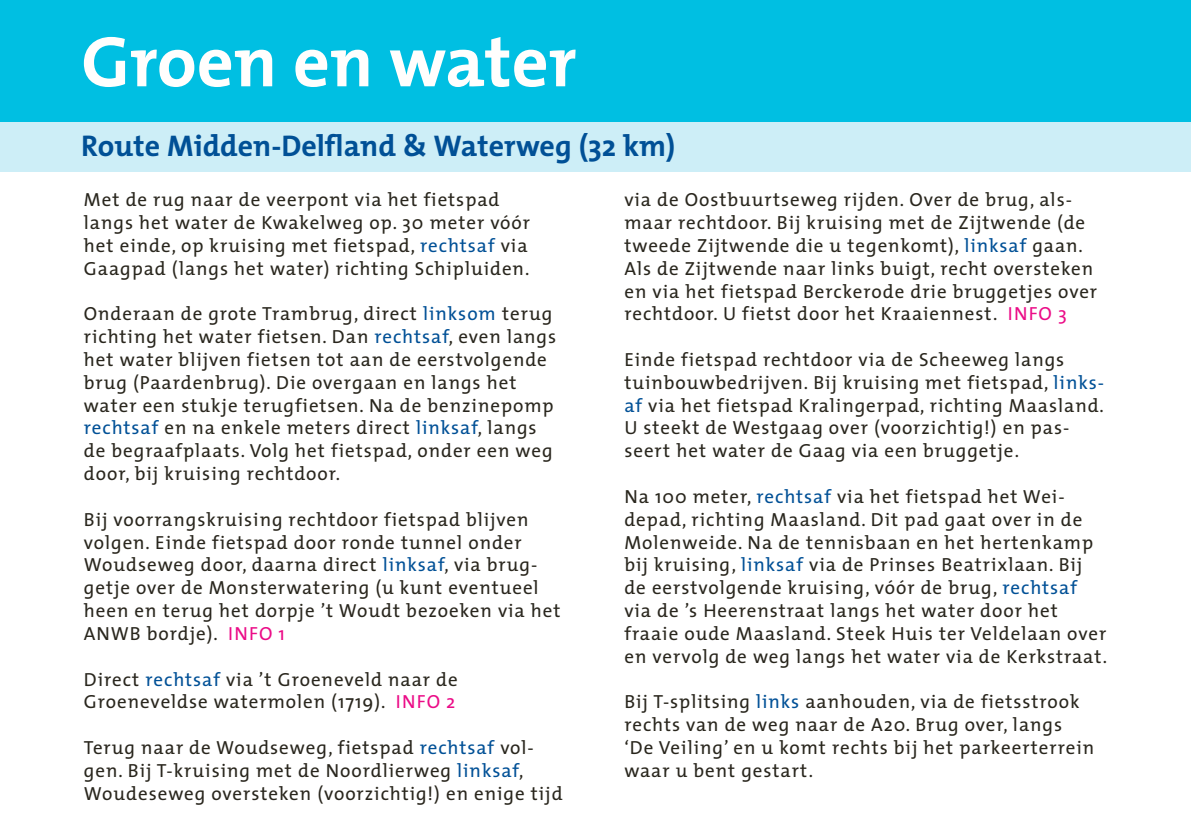
<style>
.page{position:relative;width:1191px;height:840px;background:#fff}
.page>*{position:absolute;margin:0;border:0;box-sizing:border-box;transform-origin:0 0}
.t1{font:700 72px "The Mix";color:#fffefd}
.t2{font:700 30px "The Mix";color:#005096}
.t3{font:19px/22.8px "The Mix";letter-spacing:.05em;color:#29261d}
.s1{color:#005096}
.s2{color:#eb0c87}
</style>
<div class="page">
<div style="left:0;top:0;width:1191px;height:122px;background:#00bfe2"></div>
<div style="left:0;top:122px;width:1191px;height:50px;background:#cdeef7"></div>
<h1 class="t1" style="left:81px;top:2px;width:497px">Groen en water</h1>
<h2 class="t2" style="left:81px;top:121px;width:595px">Route Midden-Delfland &amp; Waterweg (32 km)</h2>
<p class="t3" style="left:84px;top:188px;width:448px">Met de rug naar de veerpont via het fietspad langs het water de Kwakelweg op. 30 meter vóór het einde, op kruising met fietspad, <span class="s1">rechtsaf</span> via Gaagpad (langs het water) richting Schipluiden.</p>
<p class="t3" style="left:84px;top:302px;width:474px">Onderaan de grote Trambrug, direct <span class="s1">linksom</span> terug richting het water fietsen. Dan <span class="s1">rechtsaf</span>, even langs het water blijven fietsen tot aan de eerstvolgende brug (Paardenbrug). Die overgaan en langs het water een stukje terugfietsen. Na de benzinepomp <span class="s1">rechtsaf</span> en na enkele meters direct <span class="s1">linksaf</span>, langs de begraafplaats. Volg het fietspad, onder een weg door, bij kruising rechtdoor.</p>
<p class="t3" style="left:84px;top:507px;width:478px">Bij voorrangskruising rechtdoor fietspad blijven volgen. Einde fietspad door ronde tunnel onder Woudseweg door, daarna direct <span class="s1">linksaf</span>, via brug&shy;getje over de Monsterwatering (u kunt eventueel heen en terug het dorpje ’t Woudt bezoeken via het ANWB bordje). <span class="s2">INFO 1</span></p>
<p class="t3" style="left:84px;top:666px;width:375px">Direct <span class="s1">rechtsaf</span> via ’t Groeneveld naar de<br>Groeneveldse watermolen (1719). <span class="s2">INFO 2</span></p>
<p class="t3" style="left:84px;top:735px;width:480px">Terug naar de Woudseweg, fietspad <span class="s1">rechtsaf</span> vol&shy;gen. Bij T-kruising met de Noordlierweg <span class="s1">linksaf</span>,<br>Woudese-weg oversteken (voorzichtig!) en enige tijd</p>
<p class="t3" style="left:624px;top:188px;width:474px">via de Oostbuurtseweg rijden. Over de brug, als&shy;maar rechtdoor. Bij kruising met de Zijtwende (de tweede Zijtwende die u tegenkomt), <span class="s1">linksaf</span> gaan.<br>Als de Zijtwende naar links buigt, recht oversteken en via het fietspad Berckerode drie bruggetjes over rechtdoor. U fietst door het Kraaiennest. <span class="s2">INFO 3</span></p>
<p class="t3" style="left:624px;top:347px;width:481px">Einde fietspad rechtdoor via de Scheeweg langs tuinbouwbedrijven. Bij kruising met fietspad, <span class="s1">links&shy;af</span> via het fietspad Kralingerpad, richting Maasland.<br>U steekt de Westgaag over (voorzichtig!) en pas&shy;seert het water de Gaag via een bruggetje.</p>
<p class="t3" style="left:624px;top:484px;width:484px">Na 100 meter, <span class="s1">rechtsaf</span> via het fietspad het Wei&shy;depad, richting Maasland. Dit pad gaat over in de Molen-weide. Na de tennisbaan en het hertenkamp bij kruising, <span class="s1">linksaf</span> via de Prinses Beatrixlaan. Bij de eerstvolgende kruising, vóór de brug, <span class="s1">rechtsaf </span>via de ’s Heerenstraat langs het water door het fraaie oude Maasland. Steek Huis ter Veldelaan over en vervolg de weg langs het water via de Kerkstraat.</p>
<p class="t3" style="left:624px;top:689px;width:471px">Bij T-splitsing <span class="s1">links</span> aanhouden, via de fietsstrook rechts van de weg naar de A20. Brug over, langs ‘De Veiling’ en u komt rechts bij het parkeerterrein waar u bent gestart.</p>
</div>
